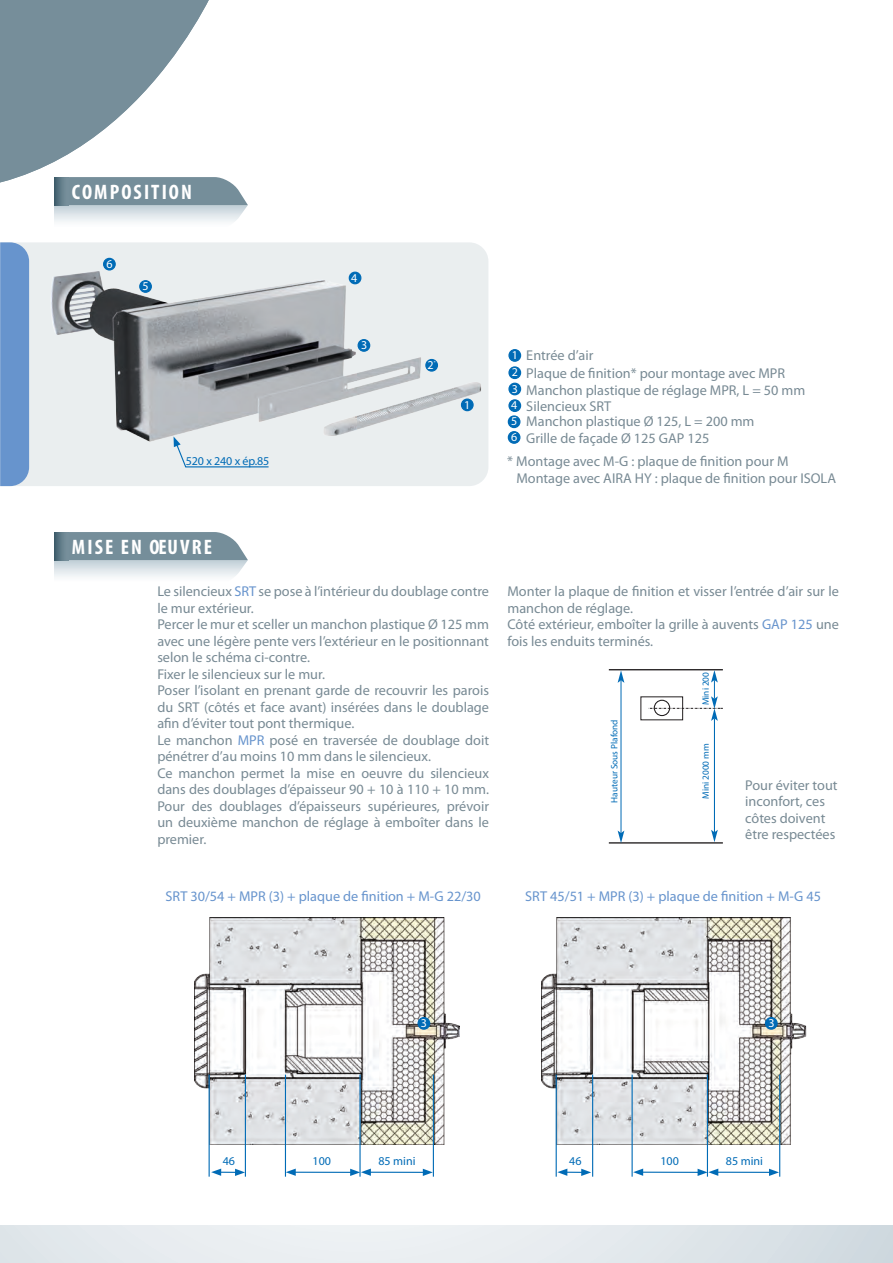
<style>
.page{position:relative;width:893px;height:1263px;background:#fff}
.page>*{position:absolute;margin:0;border:0;box-sizing:border-box;transform-origin:0 0}
.t1{font:700 condensed 21px "Myriad Pro";letter-spacing:.1em;color:#fff}
.t2{font:14.25px/16.5px "Myriad Pro";color:#788a94}
.t3{font:14.25px "Myriad Pro";color:#6794cd}
.t4{font:12px "Myriad Pro";color:#006bb6}
.t5{font:12px/16.6px "Myriad Pro";color:#fff}
.t6{font:9.3px "Myriad Pro";color:#006bb6}
.t7{font:4.5px "Myriad Pro";color:#fff}
.s1{color:#6794cd}
</style>
<div class="page">
<div style="left:0;top:1225px;width:893px;height:38px;background:linear-gradient(to right,#ecf0f3,#dbe2e7)"></div>
<img style="left:541px;top:918px;width:266px;height:226px">
<div style="left:29px;top:242px;width:459px;height:244px;background:#eaeeef"></div>
<div style="left:0;top:242px;width:29px;height:244px;background:#6794cd"></div>
<div style="left:509px;top:350px;width:12px;height:11px;background:#006bb6;border-radius:50%"></div>
<div style="left:508px;top:349px;width:13px;height:13px;border:1px solid #006bb6;border-radius:50%"></div>
<div style="left:509px;top:367px;width:12px;height:11px;background:#006bb6;border-radius:50%"></div>
<div style="left:508px;top:366px;width:13px;height:13px;border:1px solid #006bb6;border-radius:50%"></div>
<div style="left:509px;top:383px;width:12px;height:12px;background:#006bb6;border-radius:50%"></div>
<div style="left:508px;top:383px;width:13px;height:12px;border:1px solid #006bb6;border-radius:50%"></div>
<div style="left:509px;top:400px;width:12px;height:11px;background:#006bb6;border-radius:50%"></div>
<div style="left:508px;top:399px;width:13px;height:13px;border:1px solid #006bb6;border-radius:50%"></div>
<div style="left:508px;top:416px;width:12px;height:12px;background:#006bb6;border-radius:50%"></div>
<div style="left:508px;top:415px;width:12px;height:13px;border:1px solid #006bb6;border-radius:50%"></div>
<div style="left:508px;top:432px;width:12px;height:11px;background:#006bb6;border-radius:50%"></div>
<div style="left:508px;top:431px;width:12px;height:13px;border:1px solid #006bb6;border-radius:50%"></div>
<div style="left:765px;top:1017px;width:12px;height:12px;background:#006bb6;border-radius:50%"></div>
<div style="left:765px;top:1017px;width:13px;height:13px;border:1px solid #006bb6;border-radius:50%"></div>
<svg style="left:557px;top:1168px;width:34px;height:8px"></svg>
<hr style="left:641px;top:1171px;width:59px;height:2px;background:#006bb6">
<svg style="left:633px;top:1168px;width:10px;height:8px"></svg>
<hr style="left:716px;top:1172px;width:55px;height:1px;background:#006bb6">
<svg style="left:769px;top:1169px;width:10px;height:7px"></svg>
<svg style="left:698px;top:1168px;width:20px;height:8px"></svg>
<hr style="left:592px;top:1074px;width:1px;height:103px;background:#006bb6">
<hr style="left:707px;top:1074px;width:1px;height:103px;background:#006bb6">
<hr style="left:779px;top:1074px;width:1px;height:103px;background:#006bb6">
<hr style="left:556px;top:1074px;width:1px;height:103px;background:#006bb6">
<hr style="left:632px;top:1074px;width:1px;height:103px;background:#006bb6">
<img style="left:40px;top:255px;width:448px;height:211px">
<img style="left:195px;top:918px;width:264px;height:226px">
<div style="left:418px;top:1017px;width:12px;height:12px;background:#006bb6;border-radius:50%"></div>
<div style="left:417px;top:1017px;width:13px;height:13px;border:1px solid #006bb6;border-radius:50%"></div>
<svg style="left:211px;top:1168px;width:34px;height:8px"></svg>
<hr style="left:293px;top:1172px;width:59px;height:1px;background:#006bb6">
<svg style="left:286px;top:1168px;width:10px;height:8px"></svg>
<hr style="left:369px;top:1172px;width:56px;height:1px;background:#006bb6">
<svg style="left:423px;top:1169px;width:10px;height:7px"></svg>
<svg style="left:350px;top:1168px;width:21px;height:8px"></svg>
<hr style="left:245px;top:1074px;width:1px;height:103px;background:#006bb6">
<hr style="left:359px;top:1074px;width:2px;height:103px;background:#006bb6">
<hr style="left:433px;top:1074px;width:1px;height:103px;background:#006bb6">
<hr style="left:209px;top:1074px;width:1px;height:103px;background:#006bb6">
<hr style="left:285px;top:1074px;width:1px;height:103px;background:#006bb6">
<hr style="left:609px;top:842px;width:114px;height:1px;background:#231f20">
<hr style="left:609px;top:669px;width:114px;height:1px;background:#231f20">
<hr style="left:714px;top:718px;width:1px;height:114px;background:#006bb6">
<svg style="left:711px;top:830px;width:7px;height:12px"></svg>
<svg style="left:648px;top:670px;width:75px;height:51px"></svg>
<hr style="left:621px;top:680px;width:1px;height:153px;background:#006bb6">
<svg style="left:618px;top:830px;width:6px;height:13px"></svg>
<svg style="left:618px;top:670px;width:6px;height:13px"></svg>
<svg style="left:54px;top:205px;width:194px;height:17px;background:#dae2e7"></svg>
<svg style="left:0;top:0;width:248px;height:205px"></svg>
<svg style="left:54px;top:177px;width:15px;height:28px"></svg>
<svg style="left:54px;top:560px;width:194px;height:17px;background:#dae2e7"></svg>
<div style="left:69px;top:532px;width:179px;height:28px;background:#758e9a"></div>
<svg style="left:54px;top:532px;width:15px;height:28px"></svg>
<svg style="left:174px;top:436px;width:13px;height:32px"></svg>
<hr style="left:185px;top:466px;width:84px;height:1px;background:#006bb6">
<h1 class="t1" style="left:72px;top:178px;width:122px">COMPOSITION</h1>
<p class="t5" style="left:106px;top:255px;width:8px">6</p>
<p class="t5" style="left:143px;top:278px;width:8px">5</p>
<p class="t4" style="left:186px;top:453px;width:85px">520 x 240 x ép.85</p>
<p class="t5" style="left:351px;top:269px;width:8px">4</p>
<p class="t5" style="left:361px;top:337px;width:8px">3</p>
<p class="t5" style="left:428px;top:356px;width:8px">2</p>
<p class="t7" style="left:434px;top:360px;width:3px">*</p>
<p class="t5" style="left:464px;top:396px;width:8px">1</p>
<p class="t5" style="left:512px;top:347px;width:8px">1</p>
<p class="t5" style="left:512px;top:364px;width:8px">2</p>
<p class="t5" style="left:511px;top:380px;width:8px">3<br>4</p>
<p class="t5" style="left:511px;top:413px;width:8px;line-height:15.6px">5<br>6</p>
<p class="t2" style="left:526px;top:347px;width:280px">Entrée d’air<br>Plaque de finition* pour montage avec MPR<br>Manchon plastique de réglage MPR, L = 50 mm<br>Silencieux SRT<br>Manchon plastique Ø 125, L = 200 mm</p>
<p class="t2" style="left:526px;top:429px;width:185px">Grille de façade Ø 125 GAP 125</p>
<p class="t2" style="left:516px;top:453px;width:321px;text-indent:-9px">* Montage avec M-G : plaque de finition pour M<br>Montage avec AIRA HY : plaque de finition pour ISOLA</p>
<h1 class="t1" style="left:72px;top:533px;width:142px">MISE EN OE UVRE</h1>
<p class="t2" style="left:157px;top:583px;width:333px">Le silencieux <span class="s1">SRT</span> se pose à l’intérieur du doublage contre le mur extérieur.<br>Percer le mur et sceller un manchon plastique Ø 125 mm avec une légère pente vers l’extérieur en le positionnant selon le schéma ci-contre.<br>Fixer le silencieux sur le mur.<br>Poser l’isolant en prenant garde de recouvrir les parois du SRT (côtés et face avant) insérées dans le doublage afin d’éviter tout pont thermique.<br>Le manchon <span class="s1">MPR</span> posé en traversée de doublage doit pénétrer d’au moins 10 mm dans le silencieux.<br>Ce manchon permet la mise en oeuvre du silencieux dans des doublages d’épaisseur 90 + 10 à 110 + 10 mm.<br>Pour des doublages d’épaisseurs supérieures, prévoir un deuxième manchon de réglage à emboîter dans le premier.</p>
<p class="t2" style="left:507px;top:583px;width:333px">Monter la plaque de finition et visser l’entrée d’air sur le manchon de réglage.<br>Côté extérieur, emboîter la grille à auvents <span class="s1">GAP 125</span> une fois les enduits terminés.</p>
<p class="t6" style="left:609px;top:803px;width:85px;rotate:-90deg">Hauteur Sous Plafond</p>
<p class="t6" style="left:700px;top:705px;width:35px;rotate:-90deg">Mini 200</p>
<p class="t6" style="left:700px;top:799px;width:57px;rotate:-90deg">Mini 2000 mm</p>
<p class="t2" style="left:745px;top:777px;width:94px">Pour éviter tout inconfort, ces côtes doivent être respectées</p>
<p class="t3" style="left:166px;top:887px;width:317px">SRT 30/54 + MPR (3) + plaque de finition + M-G 22/30</p>
<p class="t3" style="left:525px;top:887px;width:297px">SRT 45/51 + MPR (3) + plaque de finition + M-G 45</p>
<p class="t5" style="left:421px;top:1014px;width:8px">3</p>
<p class="t4" style="left:223px;top:1153px;width:14px">46</p>
<p class="t4" style="left:313px;top:1153px;width:20px">100</p>
<p class="t4" style="left:378px;top:1153px;width:39px">85 mini</p>
<p class="t5" style="left:768px;top:1014px;width:8px">3</p>
<p class="t4" style="left:569px;top:1153px;width:14px">46</p>
<p class="t4" style="left:660px;top:1153px;width:20px">100</p>
<p class="t4" style="left:726px;top:1153px;width:39px">85 mini</p>
</div>
